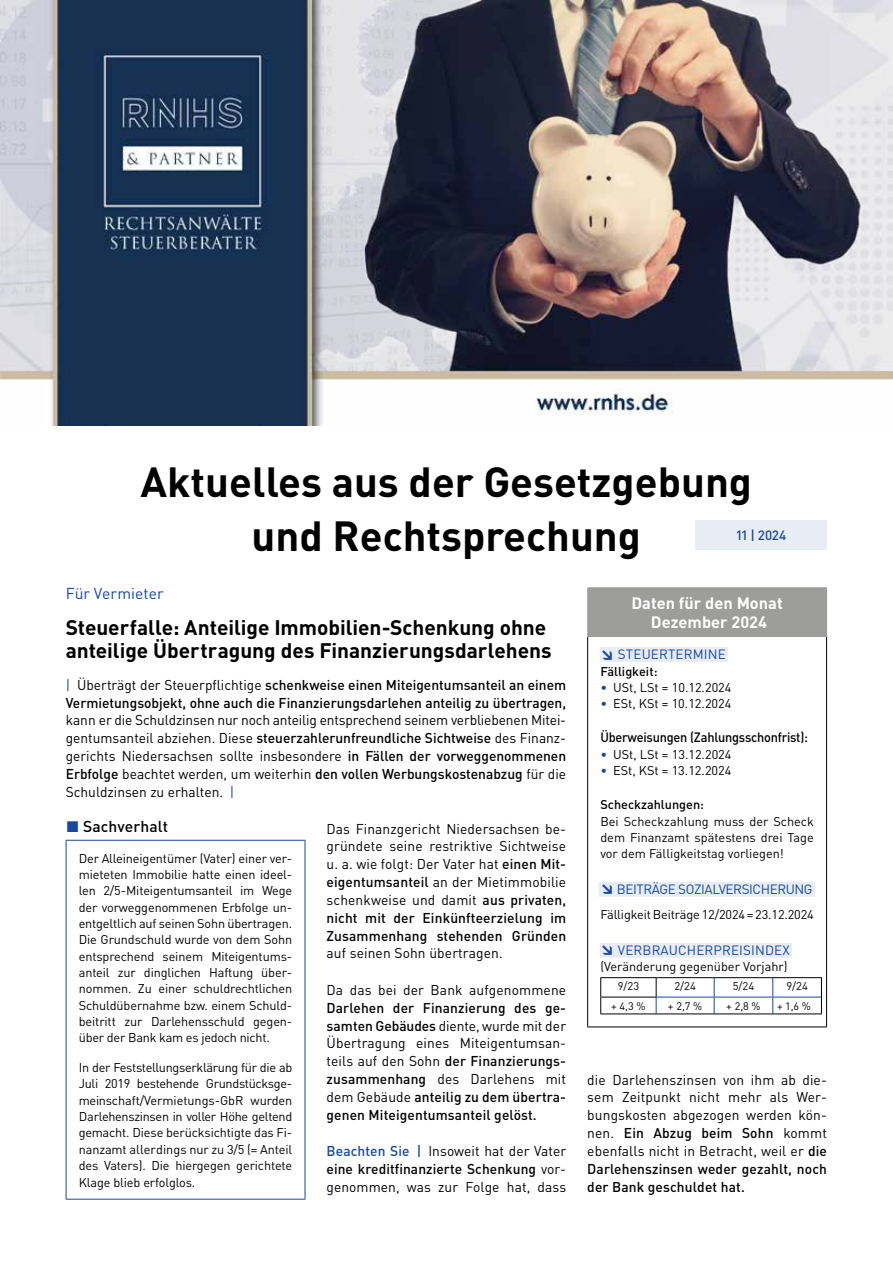
<style>
.page{position:relative;width:893px;height:1263px;background:#fff}
.page>*{position:absolute;margin:0;border:0;box-sizing:border-box;transform-origin:0 0}
.t1{font:700 41.55px/53.6px "DIN Pro";color:#000;text-align:center}
.t2{font:700 20.85px/23.9px "DIN Pro";color:#000}
.t3{font:700 16.35px/19.4px "DIN Pro";color:#fff;text-align:center}
.t4{font:15.6px "DIN Pro";color:#17479e}
.t5{font:500 15.6px "DIN Pro";letter-spacing:.005em;color:#000}
.t6{font:14.1px/17.9px "DIN Pro";letter-spacing:.01em;color:#000;text-align:justify}
.t7{font:500 14.1px/17.9px "DIN Pro";color:#000}
.t8{font:13.35px "DIN Pro";letter-spacing:.01em;color:#17479e}
.t9{font:500 13.35px "DIN Pro";letter-spacing:-.015em;color:#000;scale:.95 1}
.t10{font:13.35px "DIN Pro";letter-spacing:-.03em;color:#17479e}
.t11{font:500 13.35px "DIN Pro";color:#17479e}
.t12{font:12.6px/16.4px "DIN Pro";letter-spacing:-.01em;color:#000;text-align:justify}
.t13{font:500 12.6px "DIN Pro";color:#000}
.t14{font:11.1px "DIN Pro";color:#000}
.t15{font:10.8px "DIN Pro";color:#000}
.s1{font-weight:400;color:#17479e}
.s2{font-weight:400}
.s3{font-weight:500}
.s4{color:#17479e}
.s5{font-weight:500;color:#17479e}
.s6{font-weight:900}
</style>
<div class="page">
<div style="left:696px;top:520px;width:131px;height:30px;background:#e8edf5"></div>
<div style="left:588px;top:588px;width:239px;height:48px;background:#9d9d9c"></div>
<hr style="left:587px;top:637px;width:1px;height:389px;background:#000">
<hr style="left:826px;top:637px;width:1px;height:389px;background:#000">
<hr style="left:587px;top:1026px;width:240px;height:1px;background:#000">
<hr style="left:587px;top:587px;width:240px;height:1px;background:#9d9d9c">
<hr style="left:587px;top:588px;width:1px;height:48px;background:#9d9d9c">
<hr style="left:587px;top:636px;width:240px;height:1px;background:#9d9d9c">
<div style="left:600px;top:647px;width:128px;height:15px;background:#e8edf5"></div>
<div style="left:599px;top:882px;width:216px;height:15px;background:#e8edf5"></div>
<div style="left:600px;top:943px;width:192px;height:15px;background:#e8edf5"></div>
<hr style="left:656px;top:977px;width:58px;height:1px;background:#000">
<hr style="left:714px;top:977px;width:59px;height:1px;background:#000">
<hr style="left:773px;top:977px;width:49px;height:1px;background:#000">
<hr style="left:600px;top:977px;width:56px;height:1px;background:#000">
<svg style="left:600px;top:978px;width:222px;height:36px"></svg>
<hr style="left:600px;top:997px;width:56px;height:1px;background:#000">
<hr style="left:66px;top:840px;width:239px;height:1px;background:#17479e">
<hr style="left:66px;top:841px;width:1px;height:358px;background:#17479e">
<hr style="left:305px;top:841px;width:1px;height:358px;background:#17479e">
<hr style="left:66px;top:1199px;width:239px;height:1px;background:#17479e">
<img style="left:0;top:0;width:893px;height:425px">
<h1 class="t1" style="left:141px;top:453px;width:613px">Aktuelles aus der Gesetzgebung und Rechtsprechung</h1>
<p class="t11" style="left:736px;top:526px;width:51px">11 | 2024</p>
<p class="t4" style="left:66px;top:583px;width:99px">Für Vermieter</p>
<h2 class="t2" style="left:66px;top:614px;width:487px">Steuerfalle: Anteilige Immobilien-Schenkung ohne anteilige Übertragung des Finanzierungsdarlehens</h2>
<p class="t7" style="left:66px;top:675px;width:502px"><span class="s1">|</span> <span class="s2">Überträgt der Steuerpflichtige</span> schenkweise einen Miteigentumsanteil an einem<br>Vermietungsobjekt, ohne auch die Finanzierungsdarlehen anteilig zu übertragen,</p>
<p class="t6" style="left:66px;top:711px;width:502px">kann er die Schuldzinsen nur noch anteilig entsprechend seinem verbliebenen Mitei&shy;gentumsanteil abziehen. Diese <span class="s3">steuerzahlerunfreundliche Sichtweise</span> des Finanz&shy;gerichts Niedersachsen sollte insbesondere <span class="s3">in Fällen der vorweggenommenen Erbfolge</span> beachtet werden, um weiterhin <span class="s3">den vollen Werbungskostenabzug</span> für die Schuldzinsen zu erhalten. <span class="s4">|</span></p>
<p class="t5" style="left:66px;top:815px;width:104px"><span class="s4">◼</span> Sachverhalt</p>
<p class="t12" style="left:79px;top:849px;width:215px">Der Alleineigentümer (Vater) einer ver&shy;mieteten Immobilie hatte einen ideel&shy;len 2/5-Miteigentumsanteil im Wege der vorweggenommenen Erbfolge un&shy;entgeltlich auf seinen Sohn übertragen.<br>Die Grundschuld wurde von dem Sohn entsprechend seinem Miteigentums&shy;anteil zur dinglichen Haftung über&shy;nommen. Zu einer schuldrechtlichen Schuldübernahme bzw. einem Schuld&shy;beitritt zur Darlehensschuld gegen&shy;über der Bank kam es jedoch nicht.</p>
<p class="t12" style="left:79px;top:1059px;width:215px">In der Feststellungserklärung für die ab Juli 2019 bestehende Grundstücksge&shy;meinschaft/Vermietungs-GbR wurden Darlehenszinsen in voller Höhe geltend gemacht. Diese berücksichtigte das Fi&shy;nanzamt allerdings nur zu 3/5 (= Anteil des Vaters). Die hiergegen gerichtete Klage blieb erfolglos.</p>
<p class="t6" style="left:326px;top:819px;width:241px">Das Finanzgericht Niedersachsen be&shy;gründete seine restriktive Sichtweise u. a. wie folgt: Der Vater hat <span class="s3">einen Mit&shy;eigentumsanteil</span> an der Mietimmobilie schenkweise und damit <span class="s3">aus privaten, nicht mit der Einkünfteerzielung im Zusammenhang stehenden Gründen</span></p>
<p class="t6" style="left:326px;top:944px;width:178px">auf seinen Sohn übertragen.</p>
<p class="t6" style="left:326px;top:980px;width:241px">Da das bei der Bank aufgenommene</p>
<p class="t7" style="left:326px;top:998px;width:241px;text-align:justify">Darlehen der Finanzierung des ge&shy;samten Gebäudes <span class="s2">diente, wurde mit der Übertragung eines Miteigentumsan&shy;teils auf den Sohn</span> der Finanzierungs&shy;zusammenhang <span class="s2">des Darlehens mit dem Gebäude</span> anteilig zu dem übertra&shy;genen Miteigentumsanteil gelöst.</p>
<p class="t6" style="left:326px;top:1141px;width:241px"><span class="s5">Beachten Sie |</span> Insoweit hat der Vater <span class="s3">eine kreditfinanzierte Schenkung</span> vor&shy;genommen, was zur Folge hat, dass</p>
<p class="t3" style="left:631px;top:592px;width:153px">Daten für den Monat<br>Dezember 2024</p>
<p class="t8" style="left:600px;top:645px;width:127px"><span class="s6">↘</span> STEUERTERMINE</p>
<p class="t13" style="left:600px;top:662px;width:59px">Fälligkeit:</p>
<p class="t12" style="left:600px;top:679px;width:133px"><span class="s4">•</span> USt, LSt = 10.12.2024</p>
<p class="t12" style="left:600px;top:695px;width:133px"><span class="s4">•</span> ESt, KSt = 10.12.2024</p>
<p class="t9" style="left:600px;top:728px;width:220px">Überweisungen (Zahlungsschonfrist):</p>
<p class="t12" style="left:600px;top:745px;width:133px"><span class="s4">•</span> USt, LSt = 13.12.2024</p>
<p class="t12" style="left:600px;top:762px;width:133px"><span class="s4">•</span> ESt, KSt = 13.12.2024</p>
<p class="t13" style="left:600px;top:796px;width:105px">Scheckzahlungen:</p>
<p class="t12" style="left:600px;top:812px;width:215px">Bei Scheckzahlung muss der Scheck dem Finanzamt spätestens drei Tage vor dem Fälligkeitstag vorliegen!</p>
<p class="t10" style="left:600px;top:880px;width:214px"><span class="s6">↘</span> BEITRÄGE SOZIALVERSICHERUNG</p>
<p class="t12" style="left:600px;top:906px;width:215px">Fälligkeit Beiträge 12/2024 = 23.12.2024</p>
<p class="t8" style="left:600px;top:941px;width:191px"><span class="s6">↘</span> VERBRAUCHERPREISINDEX</p>
<p class="t12" style="left:600px;top:958px;width:189px">(Veränderung gegenüber Vorjahr)</p>
<p class="t14" style="left:618px;top:979px;width:23px">9/23</p>
<p class="t14" style="left:674px;top:979px;width:23px">2/24</p>
<p class="t14" style="left:733px;top:979px;width:23px">5/24</p>
<p class="t14" style="left:786px;top:979px;width:23px">9/24</p>
<p class="t15" style="left:611px;top:998px;width:36px">+ 4,3 %</p>
<p class="t15" style="left:668px;top:998px;width:36px">+ 2,7 %</p>
<p class="t15" style="left:726px;top:998px;width:36px">+ 2,8 %</p>
<p class="t15" style="left:777px;top:998px;width:35px">+ 1,6 %</p>
<p class="t6" style="left:587px;top:1070px;width:241px">die Darlehenszinsen von ihm ab die&shy;sem Zeitpunkt nicht mehr als Wer&shy;bungskosten abgezogen werden kön&shy;nen. <span class="s3">Ein Abzug beim Sohn</span> kommt ebenfalls nicht in Betracht, weil er <span class="s3">die Darlehenszinsen weder gezahlt, noch der Bank geschuldet hat.</span></p>
</div>
